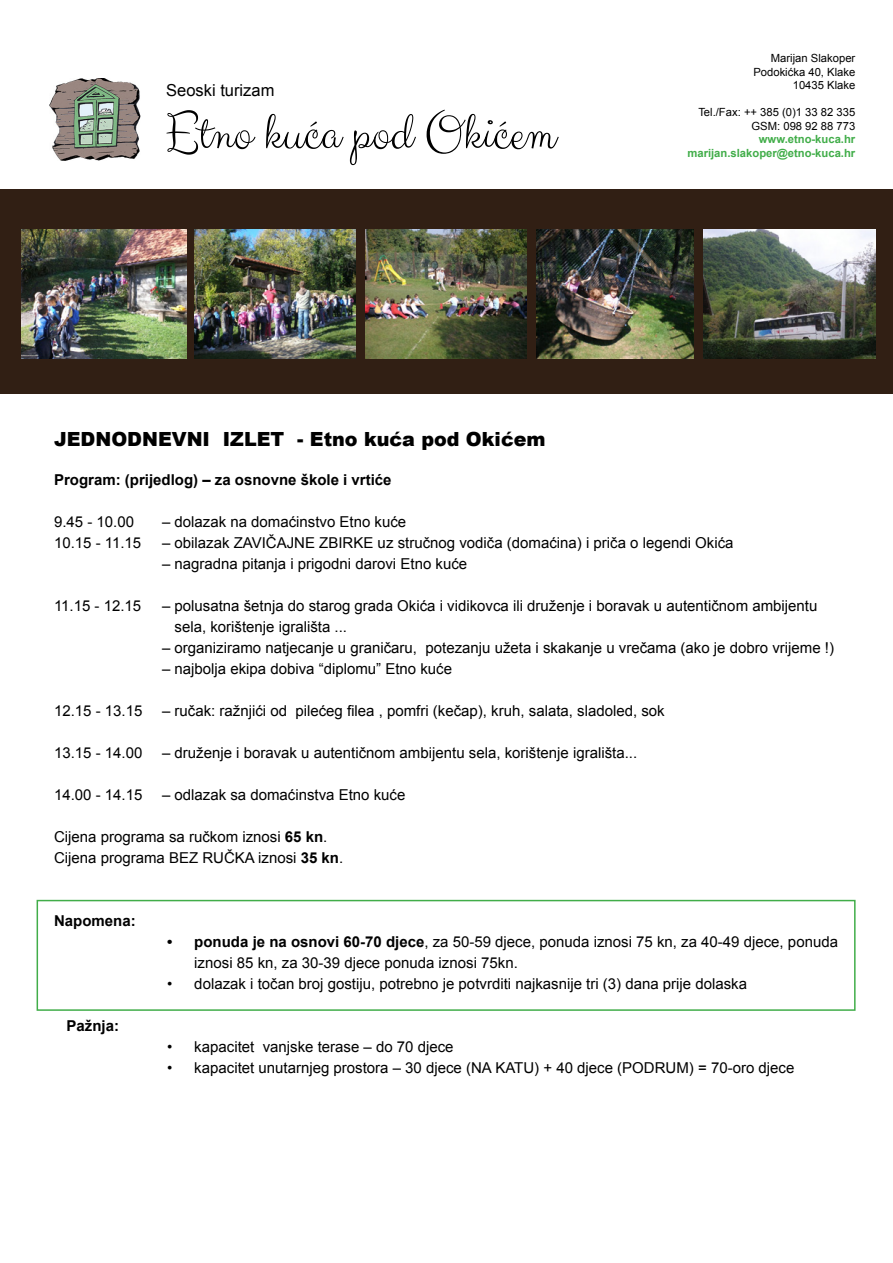
<style>
.page{position:relative;width:893px;height:1263px;background:#fff}
.page>*{position:absolute;margin:0;border:0;box-sizing:border-box;transform-origin:0 0}
.t1{font:54px "Clicker Script";color:#000}
.t2{font:900 19.5px "Arial";color:#000}
.t3{font:16.5px "Arial";color:#000}
.t4{font:15px/21px "Arial";color:#000}
.t5{font:700 15px "Arial";color:#000}
.t6{font:11.25px/13.5px "Arial";color:#000;text-align:right}
.t7{font:700 11.25px/13.5px "Arial";color:#41ad49;text-align:right}
.s1{font-weight:700}
</style>
<div class="page">
<img style="left:50px;top:79px;width:90px;height:82px">
<svg style="left:166px;top:110px;width:32px;height:45px"></svg>
<div style="left:0;top:189px;width:893px;height:204px;background:#311f14"></div>
<div style="left:37px;top:900px;width:819px;height:111px;border:2px solid #41ad49"></div>
<img style="left:21px;top:230px;width:165px;height:128px">
<img style="left:195px;top:230px;width:161px;height:128px">
<img style="left:366px;top:230px;width:161px;height:128px">
<img style="left:537px;top:230px;width:157px;height:128px">
<img style="left:703px;top:230px;width:172px;height:128px">
<p class="t3" style="left:166px;top:79px;width:110px">Seoski turizam</p>
<h1 class="t1" style="left:199px;top:100px;width:358px">tno kuća pod Okićem</h1>
<p class="t6" style="left:753px;top:52px;width:103px">Marijan Slakoper<br>Podokićka 40, Klake<br>10435 Klake</p>
<p class="t6" style="left:698px;top:106px;width:158px">Tel./Fax: ++ 385 (0)1 33 82 335<br>GSM: 098 92 88 773</p>
<p class="t7" style="left:687px;top:133px;width:169px">www.etno-kuca.hr marijan.slakoper@etno-kuca.hr</p>
<h2 class="t2" style="left:54px;top:424px;width:493px">JEDNODNEVNI IZLET - Etno kuća pod Okićem</h2>
<p class="t5" style="left:54px;top:469px;width:339px">Program: (prijedlog) – za osnovne škole i vrtiće</p>
<p class="t4" style="left:54px;top:511px;width:82px">9.45 - 10.00</p>
<p class="t4" style="left:162px;top:511px;width:246px">– dolazak na domaćinstvo Etno kuće</p>
<p class="t4" style="left:54px;top:532px;width:89px">10.15 - 11.15</p>
<p class="t4" style="left:162px;top:532px;width:573px">– obilazak ZAVIČAJNE ZBIRKE uz stručnog vodiča (domaćina) i priča o legendi Okića</p>
<p class="t4" style="left:162px;top:553px;width:307px">– nagradna pitanja i prigodni darovi Etno kuće</p>
<p class="t4" style="left:54px;top:595px;width:89px">11.15 - 12.15</p>
<p class="t4" style="left:175px;top:595px;width:644px;text-indent:-13px">– polusatna šetnja do starog grada Okića i vidikovca ili druženje i boravak u autentičnom ambijentu sela, korištenje igrališta ...</p>
<p class="t4" style="left:162px;top:637px;width:673px">– organiziramo natjecanje u graničaru, potezanju užeta i skakanje u vrečama (ako je dobro vrijeme !)</p>
<p class="t4" style="left:162px;top:658px;width:292px">– najbolja ekipa dobiva “diplomu” Etno kuće</p>
<p class="t4" style="left:54px;top:700px;width:90px">12.15 - 13.15</p>
<p class="t4" style="left:162px;top:700px;width:504px">– ručak: ražnjići od pilećeg filea , pomfri (kečap), kruh, salata, sladoled, sok</p>
<p class="t4" style="left:54px;top:742px;width:90px">13.15 - 14.00</p>
<p class="t4" style="left:162px;top:742px;width:477px">– druženje i boravak u autentičnom ambijentu sela, korištenje igrališta...</p>
<p class="t4" style="left:54px;top:784px;width:90px">14.00 - 14.15</p>
<p class="t4" style="left:162px;top:784px;width:245px">– odlazak sa domaćinstva Etno kuće</p>
<p class="t4" style="left:54px;top:826px;width:291px">Cijena programa sa ručkom iznosi <span class="s1">65 kn</span>.<br>Cijena programa BEZ RUČKA iznosi <span class="s1">35 kn</span>.</p>
<p class="t5" style="left:54px;top:910px;width:83px">Napomena:</p>
<p class="t5" style="left:66px;top:1015px;width:54px">Pažnja:</p>
<p class="t4" style="left:194px;top:931px;width:645px;text-indent:-27px"><span class="s1">• ponuda je na osnovi 60-70 djece</span>, za 50-59 djece, ponuda iznosi 75 kn, za 40-49 djece, ponuda iznosi 85 kn, za 30-39 djece ponuda iznosi 75kn.</p>
<p class="t4" style="left:167px;top:973px;width:581px">• dolazak i točan broj gostiju, potrebno je potvrditi najkasnije tri (3) dana prije dolaska</p>
<p class="t4" style="left:167px;top:1036px;width:288px">• kapacitet vanjske terase – do 70 djece</p>
<p class="t4" style="left:167px;top:1057px;width:628px">• kapacitet unutarnjeg prostora – 30 djece (NA KATU) + 40 djece (PODRUM) = 70-oro djece</p>
</div>
